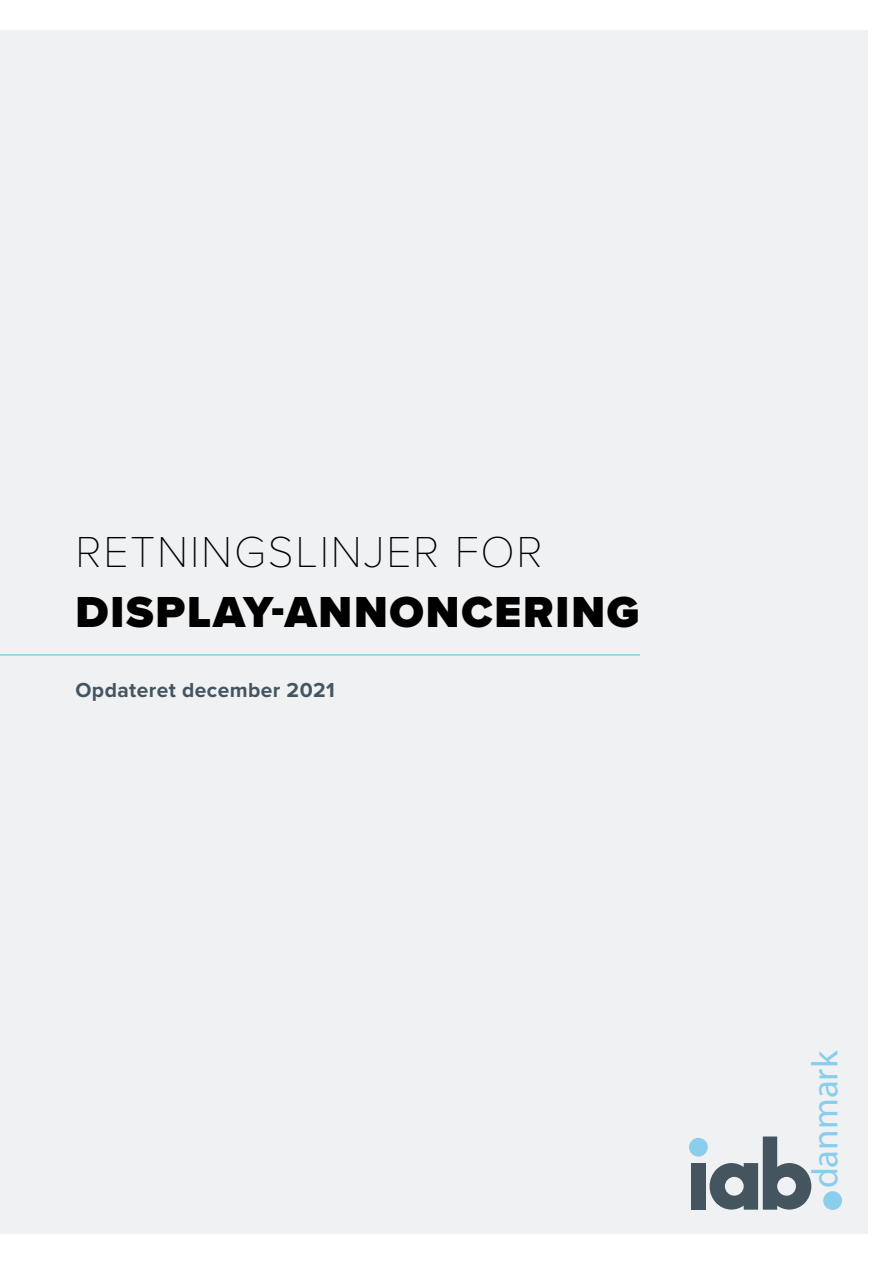
<style>
.page{position:relative;width:893px;height:1263px;background:#fff}
.page>*{position:absolute;margin:0;border:0;box-sizing:border-box;transform-origin:0 0}
.t1{font:900 45px "Proxima Nova";letter-spacing:.04em;color:#000}
.t2{font:100 45px "Proxima Nova T";letter-spacing:.04em;color:#000}
.t3{font:500 37.05px "Futura";color:#8acded}
.t4{font:700 21px "Proxima Nova";letter-spacing:.02em;color:#445561}
</style>
<div class="page">
<div style="left:0;top:30px;width:867px;height:1203px;background:#eff1f3"></div>
<div style="left:823px;top:1191px;width:19px;height:19px;background:#8acded;border-radius:50%"></div>
<div style="left:689px;top:1138px;width:19px;height:18px;background:#8acded;border-radius:50%"></div>
<div style="left:691px;top:1163px;width:15px;height:47px;background:#445560"></div>
<svg style="left:710px;top:1136px;width:101px;height:74px"></svg>
<hr style="left:0;top:654px;width:640px;height:2px;background:#87cedc">
<h1 class="t2" style="left:75px;top:518px;width:469px">RETNINGSLINJER FOR</h1>
<h1 class="t1" style="left:75px;top:578px;width:566px">DISPLAY-ANNONCERING</h1>
<p class="t4" style="left:75px;top:674px;width:261px">Opdateret december 2021</p>
<h2 class="t3" style="left:802px;top:1188px;width:139px;rotate:-90deg">danmark</h2>
</div>
